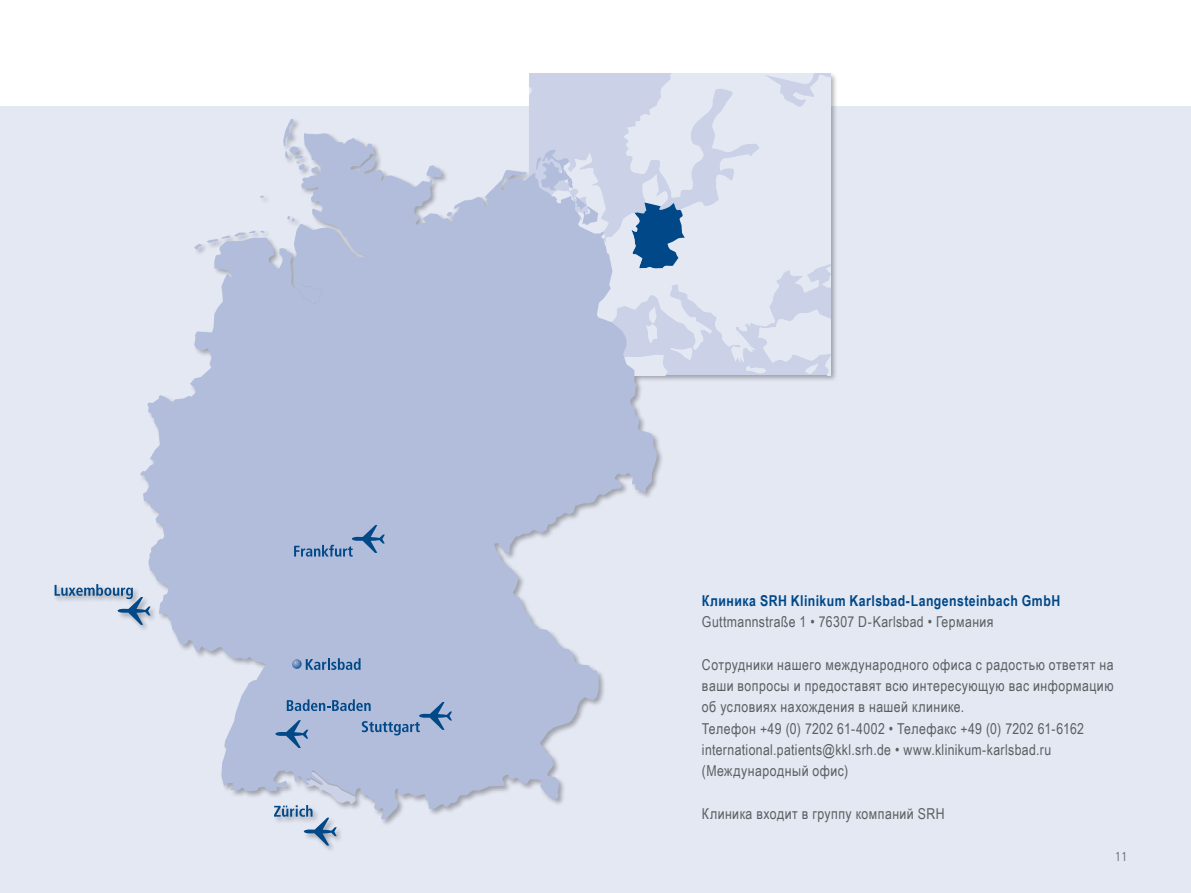
<style>
.page{position:relative;width:1191px;height:893px;background:#fff}
.page>*{position:absolute;margin:0;border:0;box-sizing:border-box;transform-origin:0 0}
._02_SRH_KL_IB_Conten{font:15px/21.3px "Arial Narrow";letter-spacing:.03em;color:#5a5f61;text-align:justify}
._02_SRH_KL_IB_Conten-2{font:700 15px "Arial Narrow";letter-spacing:.03em;color:#004888}
._00_SRH_KL_IB_Pagini{font:300 condensed 12.75px "Frutiger LT Std";color:#5a5f61}
</style>
<div class="page">
<div style="left:0;top:106px;width:1191px;height:787px;background:#e4e8f3"></div>
<div style="left:53px;top:72px;width:785px;height:781px;background:#000;opacity:.3"></div>
<svg style="left:140px;top:133px;width:517px;height:686px;fill:#b1bddb"></svg>
<svg style="left:293px;top:282px;width:29px;height:21px"></svg>
<svg style="left:287px;top:216px;width:8px;height:5px"></svg>
<svg style="left:194px;top:231px;width:71px;height:19px"></svg>
<svg style="left:446px;top:212px;width:6px;height:5px"></svg>
<svg style="left:311px;top:167px;width:7px;height:6px"></svg>
<svg style="left:529px;top:74px;width:301px;height:301px"></svg>
<svg style="left:426px;top:165px;width:16px;height:13px"></svg>
<svg style="left:283px;top:119px;width:22px;height:51px"></svg>
<svg style="left:292px;top:658px;width:68px;height:12px"></svg>
<svg style="left:294px;top:525px;width:91px;height:32px;background:#92a8cc"></svg>
<svg style="left:275px;top:699px;width:177px;height:49px;background:#99add0"></svg>
<svg style="left:274px;top:772px;width:82px;height:73px"></svg>
<svg style="left:55px;top:584px;width:96px;height:41px"></svg>
<p class="_02_SRH_KL_IB_Conten-2" style="left:702px;top:589px;width:360px">Клиника SRH Klinikum Karlsbad-Langensteinbach GmbH</p>
<p class="_02_SRH_KL_IB_Conten" style="left:702px;top:611px;width:293px">Guttmannstraße 1 • 76307 D-Karlsbad • Германия</p>
<p class="_02_SRH_KL_IB_Conten" style="left:702px;top:653px;width:413px">Сотрудники нашего международного офиса с радостью ответят на ваши вопросы и предоставят всю интересующую вас информацию об условиях нахождения в нашей клинике.</p>
<p class="_02_SRH_KL_IB_Conten" style="left:702px;top:717px;width:384px">Телефон +49 (0) 7202 61-4002 • Телефакс +49 (0) 7202 61-6162</p>
<p class="_02_SRH_KL_IB_Conten" style="left:702px;top:738px;width:351px">international.patients@kkl.srh.de • www.klinikum-karlsbad.ru</p>
<p class="_02_SRH_KL_IB_Conten" style="left:702px;top:759px;width:148px">(Международный офис)</p>
<p class="_02_SRH_KL_IB_Conten" style="left:702px;top:802px;width:244px">Клиника входит в группу компаний SRH</p>
<p class="_00_SRH_KL_IB_Pagini" style="left:1115px;top:849px;width:14px">11</p>
</div>
